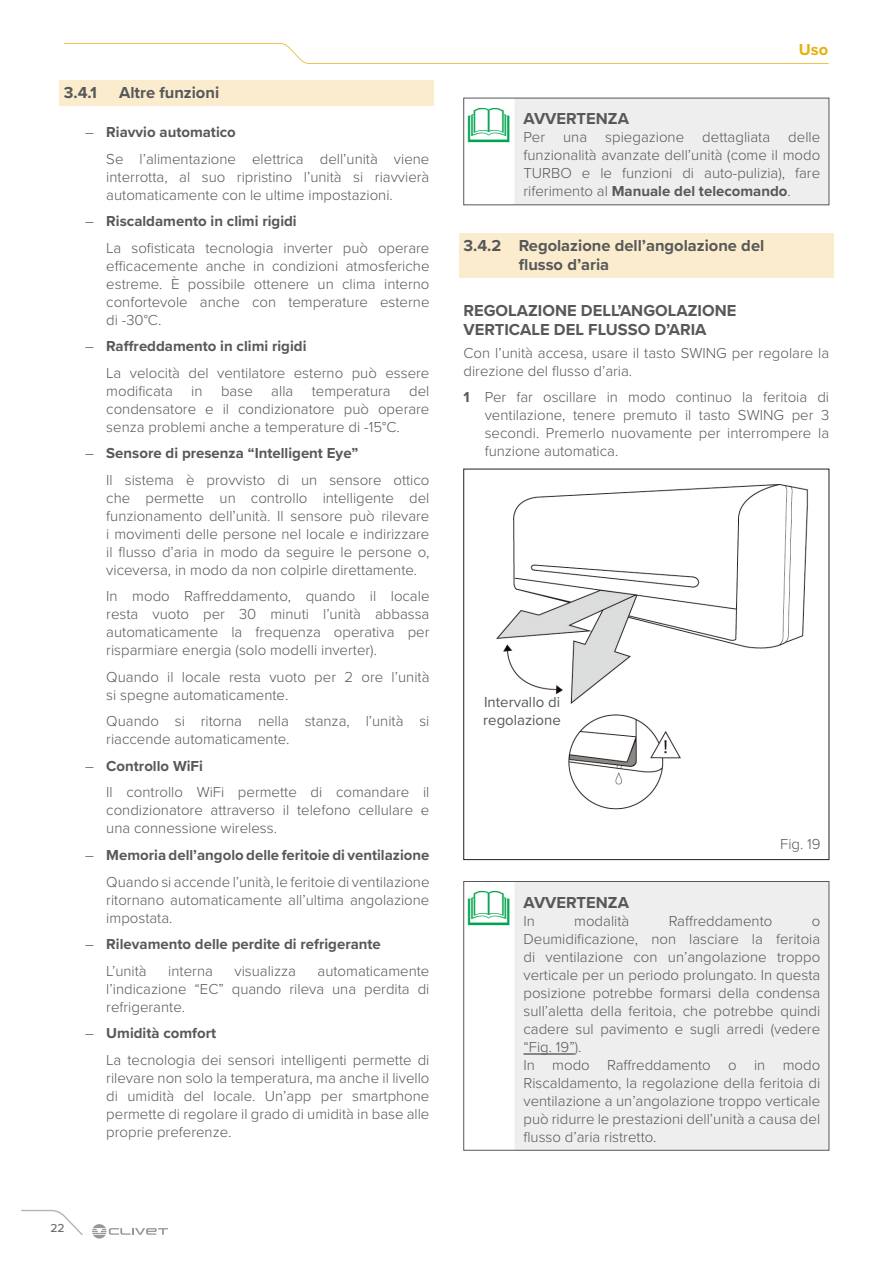
<style>
.page{position:relative;width:893px;height:1263px;background:#fff}
.page>*{position:absolute;margin:0;border:0;box-sizing:border-box;transform-origin:0 0}
.t1{font:40.5px "DOCUTEC Simboli";color:#00a54f}
.Titolo4Liv{font:700 16.5px/19.8px "Proxima Nova";color:#57585a}
.t2{font:700 16.5px "Proxima Nova";color:#e6b00d}
.Elenco_non_numerato10mm{font:300 15px/18px "Proxima Nova";color:#57585a;text-align:justify}
.Testo_attenzione{font:300 15px/18px "Proxima Nova";color:#57585a;text-align:justify}
.t3{font:700 15px "Proxima Nova";color:#57585a}
.Testo{font:300 15px/18px "Proxima Nova";color:#57585a}
.t4{font:15px/18px "Proxima Nova";color:#57585a}
.t5{font:500 12px "Proxima Nova";color:#6c6d70}
.s1{font-weight:300}
.s2{font-weight:700}
</style>
<div class="page">
<svg style="left:21px;top:1209px;width:62px;height:26px"></svg>
<svg style="left:92px;top:1224px;width:76px;height:14px"></svg>
<svg style="left:63px;top:43px;width:766px;height:21px"></svg>
<div style="left:60px;top:81px;width:374px;height:25px;background:#faeccd"></div>
<div style="left:459px;top:233px;width:374px;height:45px;background:#faeccd"></div>
<div style="left:462px;top:96px;width:375px;height:109px;background:linear-gradient(to right,#f6f6f6,#ebebed)"></div>
<div style="left:463px;top:98px;width:366px;height:107px;border:1px solid #57585a"></div>
<img style="left:496px;top:484px;width:312px;height:326px">
<div style="left:684px;top:727px;width:132px;height:74px;background:#fff"></div>
<div style="left:516px;top:648px;width:51px;height:17px;background:#fff"></div>
<div style="left:463px;top:469px;width:366px;height:391px;border:1px solid #231f20"></div>
<div style="left:462px;top:879px;width:375px;height:272px;background:linear-gradient(to right,#f5f5f6,#ebebed)"></div>
<hr style="left:523px;top:1054px;width:52px;height:1px;background:#231f20">
<div style="left:463px;top:881px;width:366px;height:269px;border:1px solid #57585a"></div>
<p class="Titolo4Liv" style="left:64px;top:82px;width:35px">3.4.1</p>
<p class="Titolo4Liv" style="left:119px;top:82px;width:102px">Altre funzioni</p>
<p class="t3" style="left:85px;top:121px;width:152px"><span class="s1">–</span> Riavvio automatico</p>
<p class="Elenco_non_numerato10mm" style="left:106px;top:149px;width:325px">Se l’alimentazione elettrica dell’unità viene interrotta, al suo ripristino l’unità si riavvierà automaticamente con le ultime impostazioni.</p>
<p class="t3" style="left:85px;top:210px;width:213px"><span class="s1">–</span> Riscaldamento in climi rigidi</p>
<p class="Elenco_non_numerato10mm" style="left:106px;top:238px;width:325px">La sofisticata tecnologia inverter può operare efficacemente anche in condizioni atmosferiche estreme. È possibile ottenere un clima interno confortevole anche con temperature esterne di -30°C.</p>
<p class="t3" style="left:85px;top:335px;width:223px"><span class="s1">–</span> Raffreddamento in climi rigidi</p>
<p class="Elenco_non_numerato10mm" style="left:106px;top:363px;width:325px">La velocità del ventilatore esterno può essere modificata in base alla temperatura del condensatore e il condizionatore può operare senza problemi anche a temperature di -15°C.</p>
<p class="t3" style="left:85px;top:442px;width:275px"><span class="s1">–</span> Sensore di presenza “Intelligent Eye”</p>
<p class="Elenco_non_numerato10mm" style="left:106px;top:470px;width:325px">Il sistema è provvisto di un sensore ottico che permette un controllo intelligente del funzionamento dell’unità. Il sensore può rilevare i movimenti delle persone nel locale e indirizzare il flusso d’aria in modo da seguire le persone o, viceversa, in modo da non colpirle direttamente.</p>
<p class="Elenco_non_numerato10mm" style="left:106px;top:587px;width:325px">In modo Raffreddamento, quando il locale resta vuoto per 30 minuti l’unità abbassa automaticamente la frequenza operativa per risparmiare energia (solo modelli inverter).</p>
<p class="Elenco_non_numerato10mm" style="left:106px;top:667px;width:325px">Quando il locale resta vuoto per 2 ore l’unità si spegne automaticamente.</p>
<p class="Elenco_non_numerato10mm" style="left:106px;top:712px;width:325px">Quando si ritorna nella stanza, l’unità si riaccende automaticamente.</p>
<p class="t3" style="left:85px;top:755px;width:119px"><span class="s1">–</span> Controllo WiFi</p>
<p class="Elenco_non_numerato10mm" style="left:106px;top:783px;width:325px">Il controllo WiFi permette di comandare il condizionatore attraverso il telefono cellulare e una connessione wireless.</p>
<p class="t3" style="left:85px;top:844px;width:346px"><span class="s1">–</span> Memoria dell’angolo delle feritoie di ventilazione</p>
<p class="Elenco_non_numerato10mm" style="left:106px;top:872px;width:325px">Quando si accende l’unità, le feritoie di ventilazione ritornano automaticamente all’ultima angolazione impostata.</p>
<p class="t3" style="left:85px;top:933px;width:297px"><span class="s1">–</span> Rilevamento delle perdite di refrigerante</p>
<p class="Elenco_non_numerato10mm" style="left:106px;top:961px;width:42px">L’unità</p>
<p class="Elenco_non_numerato10mm" style="left:168px;top:961px;width:46px">interna</p>
<p class="Elenco_non_numerato10mm" style="left:234px;top:961px;width:63px">visualizza</p>
<p class="Elenco_non_numerato10mm" style="left:106px;top:961px;width:325px;text-indent:211px">automaticamente l’indicazione “EC” quando rileva una perdita di refrigerante.</p>
<p class="t3" style="left:85px;top:1022px;width:133px"><span class="s1">–</span> Umidità comfort</p>
<p class="Elenco_non_numerato10mm" style="left:106px;top:1050px;width:325px">La tecnologia dei sensori intelligenti permette di rilevare non solo la temperatura, ma anche il livello di umidità del locale. Un’app per smartphone permette di regolare il grado di umidità in base alle proprie preferenze.</p>
<p class="t5" style="left:51px;top:1219px;width:16px">22</p>
<p class="t2" style="left:799px;top:37px;width:31px">Uso</p>
<p class="t1" style="left:468px;top:103px;width:43px">l</p>
<p class="Titolo4Liv" style="left:523px;top:108px;width:107px">AVVERTENZA</p>
<p class="Testo_attenzione" style="left:523px;top:127px;width:298px">Per una spiegazione dettagliata delle funzionalità avanzate dell’unità (come il modo TURBO e le funzioni di auto-pulizia), fare riferimento al <span class="s2">Manuale del telecomando</span>.</p>
<p class="Titolo4Liv" style="left:519px;top:235px;width:247px;text-indent:-55px">3.4.2 Regolazione dell’angolazione del flusso d’aria</p>
<p class="Titolo4Liv" style="left:463px;top:300px;width:274px">REGOLAZIONE DELL’ANGOLAZIONE<br>VERTICALE DEL FLUSSO D’ARIA</p>
<p class="Testo" style="left:463px;top:343px;width:367px">Con l’unità accesa, usare il tasto SWING per regolare la direzione del flusso d’aria.</p>
<p class="Testo_attenzione" style="left:485px;top:387px;width:346px;text-indent:-21px"><span class="s2">1</span> Per far oscillare in modo continuo la feritoia di ventilazione, tenere premuto il tasto SWING per 3 secondi. Premerlo nuovamente per interrompere la funzione automatica.</p>
<p class="t4" style="left:483px;top:692px;width:79px">Intervallo di regolazione</p>
<p class="Testo_attenzione" style="left:780px;top:834px;width:42px">Fig. 19</p>
<p class="t1" style="left:468px;top:887px;width:43px">l</p>
<p class="Titolo4Liv" style="left:523px;top:892px;width:107px">AVVERTENZA</p>
<p class="Testo_attenzione" style="left:523px;top:911px;width:13px">In</p>
<p class="Testo_attenzione" style="left:574px;top:911px;width:57px">modalità</p>
<p class="Testo_attenzione" style="left:669px;top:911px;width:105px">Raffreddamento</p>
<p class="Testo_attenzione" style="left:523px;top:911px;width:298px;text-indent:288px">o Deumidificazione, non lasciare la feritoia di ventilazione con un’angolazione troppo verticale per un periodo prolungato. In questa posizione potrebbe formarsi della condensa sull’aletta della feritoia, che potrebbe quindi cadere sul pavimento e sugli arredi (vedere “Fig. 19”).</p>
<p class="Testo_attenzione" style="left:523px;top:1055px;width:298px">In modo Raffreddamento o in modo Riscaldamento, la regolazione della feritoia di ventilazione a un’angolazione troppo verticale può ridurre le prestazioni dell’unità a causa del flusso d’aria ristretto.</p>
</div>
